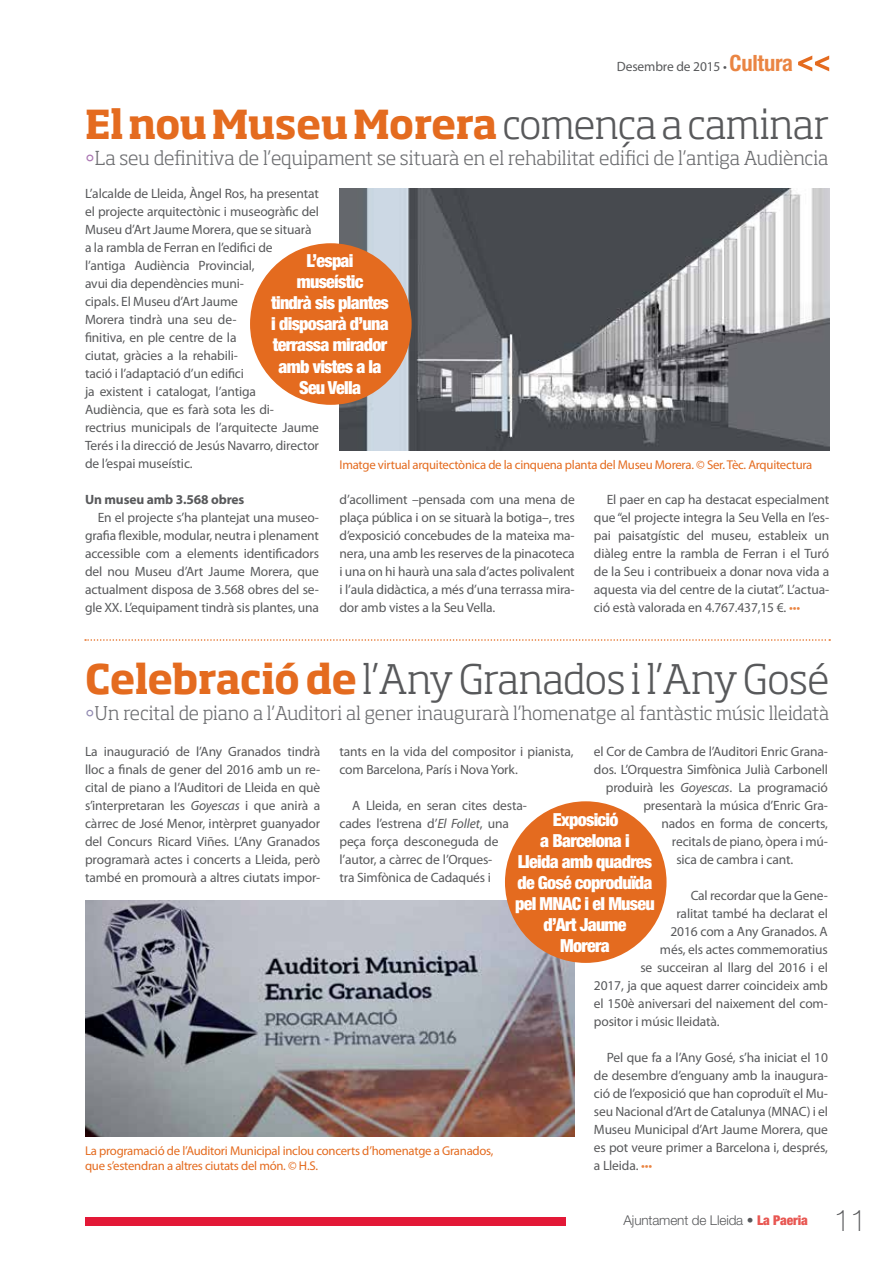
<style>
.page{position:relative;width:893px;height:1263px;background:#fff}
.page>*{position:absolute;margin:0;border:0;box-sizing:border-box;transform-origin:0 0}
.t1{font:300 40.2px "Soho Std";letter-spacing:-.015em;color:#58595b}
.t2{font:700 39.45px "Soho Std";letter-spacing:-.025em;color:#e46b1f}
.t3{font:100 30px "Helvetica Neue LT Std";color:#58595b}
.t4{font:300 19.05px "Soho Std";letter-spacing:-.01em;color:#6d6e71}
.t5{font:300 18.75px "Soho Std";letter-spacing:-.01em;color:#6d6e71}
.t6{font:900 condensed 18px/21px "Helvetica Neue LT Std";letter-spacing:-.04em;color:#fff;text-align:center}
.t7{font:13.5px/18px "Myriad Pro";letter-spacing:-.01em;color:#58595b;text-align:justify}
.t8{font:300 13.5px "Helvetica Neue LT Std";letter-spacing:-.01em;color:#58595b}
.t9{font:700 13.5px "Myriad Pro";letter-spacing:-.01em;color:#58595b}
.t10{font:12.75px/15.3px "Myriad Pro";letter-spacing:-.02em;color:#e46b1f}
.s1{font-family:"Helvetica Neue LT Std";font-weight:700;font-stretch:condensed;font-size:22.5px;color:#ea8543}
.s2{font-weight:300;color:#58595b}
.s3{color:#a973b1}
.s4{color:#ea8543}
.s5{font-weight:700;color:#e46b1f}
.s6{color:#9089b1}
.s7{font-style:italic}
.s8{font-weight:500}
.s9{font-weight:900;font-stretch:condensed;color:#e85752}
</style>
<div class="page">
<div style="left:85px;top:1217px;width:481px;height:9px;background:#e31837"></div>
<svg style="left:798px;top:56px;width:31px;height:15px"></svg>
<img style="left:339px;top:189px;width:490px;height:262px">
<div style="left:250px;top:243px;width:162px;height:162px;background:#e46b1f;border-radius:50%"></div>
<img style="left:85px;top:900px;width:490px;height:236px">
<div style="left:505px;top:801px;width:161px;height:162px;background:#e46b1f;border-radius:50%"></div>
<svg style="left:85px;top:639px;width:745px;height:2px"></svg>
<p class="t7" style="left:617px;top:58px;width:178px">Desembre de 2015 • <span class="s1">Cultura</span></p>
<h2 class="t2" style="left:85px;top:99px;width:746px">El nou Museu Morera <span class="s2">comença a caminar</span></h2>
<h3 class="t4" style="left:85px;top:146px;width:745px"><span class="s3">•</span>La seu definitiva de l’equipament se situarà en el rehabilitat edifici de l’antiga Audiència</h3>
<p class="t7" style="left:85px;top:184px;width:236px;text-align:left">L’alcalde de Lleida, Àngel Ros, ha presentat el projecte arquitectònic i museogràfic del Museu d’Art Jaume Morera, que se situarà a la rambla de Ferran en l’edifici de<br>l’antiga Audiència Provincial,<br>avui dia dependències muni-<br>cipals. El Museu d’Art Jaume<br>Morera tindrà una seu de-<br>finitiva, en ple centre de la<br>ciutat, gràcies a la rehabili-<br>tació i l’adaptació d’un edifici<br>ja existent i catalogat, l’antiga<br>Audiència, que es farà sota les di-<br>rectrius municipals de l’arquitecte Jaume Terés i la direcció de Jesús Navarro, director de l’espai museístic.</p>
<p class="t9" style="left:85px;top:491px;width:161px">Un museu amb 3.568 obres</p>
<p class="t7" style="left:85px;top:508px;width:236px;text-indent:13px">En el projecte s’ha plantejat una museo&shy;grafia flexible, modular, neutra i plenament accessible com a elements identificadors del nou Museu d’Art Jaume Morera, que actualment disposa de 3.568 obres del se&shy;gle XX. L’equipament tindrà sis plantes, una</p>
<h3 class="t6" style="left:271px;top:250px;width:119px">L’espai museístic<br>tindrà sis plantes i disposarà d’una terrassa mirador amb vistes a la<br>Seu Vella</h3>
<p class="t10" style="left:339px;top:457px;width:474px">Imatge virtual arquitectònica de la cinquena planta del Museu Morera. © Ser. Tèc. Arquitectura</p>
<p class="t7" style="left:339px;top:490px;width:237px">d’acolliment –pensada com una mena de plaça pública i on se situarà la botiga–, tres d’exposició concebudes de la mateixa ma&shy;nera, una amb les reserves de la pinacoteca i una on hi haurà una sala d’actes polivalent i l’aula didàctica, a més d’una terrassa mira&shy;dor amb vistes a la Seu Vella.</p>
<p class="t7" style="left:594px;top:490px;width:237px;text-indent:13px">El paer en cap ha destacat especialment que “el projecte integra la Seu Vella en l’es&shy;pai paisatgístic del museu, estableix un diàleg entre la rambla de Ferran i el Turó de la Seu i contribueix a donar nova vida a aquesta via del centre de la ciutat”. L’actua&shy;ció està valorada en 4.767.437,15 €. <span class="s4">•••</span></p>
<h1 class="t1" style="left:85px;top:654px;width:746px"><span class="s5">Celebració de</span> l’Any Granados i l’Any Gosé</h1>
<h3 class="t5" style="left:85px;top:701px;width:746px"><span class="s6">•</span>Un recital de piano a l’Auditori al gener inaugurarà l’homenatge al fantàstic músic lleidatà</h3>
<p class="t7" style="left:594px;top:742px;width:235px">el Cor de Cambra de l’Auditori Enric Grana-</p>
<p class="t7" style="left:594px;top:760px;width:235px">dos. L’Orquestra Simfònica Julià Carbonell</p>
<p class="t7" style="left:606px;top:778px;width:223px">produirà les <span class="s7">Goyescas</span>. La programació</p>
<p class="t7" style="left:643px;top:796px;width:186px">presentarà la música d’Enric Gra-</p>
<p class="t7" style="left:661px;top:814px;width:168px">nados en forma de concerts,</p>
<p class="t7" style="left:672px;top:832px;width:158px">recitals de piano, òpera i mú-</p>
<p class="t7" style="left:676px;top:850px;width:118px">sica de cambra i cant.</p>
<p class="t7" style="left:691px;top:886px;width:139px">Cal recordar que la Gene-</p>
<p class="t7" style="left:676px;top:904px;width:153px">ralitat també ha declarat el</p>
<p class="t7" style="left:670px;top:922px;width:159px">2016 com a Any Granados. A</p>
<p class="t7" style="left:660px;top:940px;width:170px">més, els actes commemoratius</p>
<p class="t7" style="left:640px;top:958px;width:189px">se succeiran al llarg del 2016 i el</p>
<p class="t7" style="left:594px;top:976px;width:236px">2017, ja que aquest darrer coincideix amb</p>
<p class="t7" style="left:594px;top:994px;width:235px">el 150è aniversari del naixement del com-</p>
<p class="t7" style="left:594px;top:1012px;width:127px">positor i músic lleidatà.</p>
<p class="t7" style="left:594px;top:1048px;width:236px;text-indent:13px">Pel que fa a l’Any Gosé, s’ha iniciat el 10 de desembre d’enguany amb la inaugura&shy;ció de l’exposició que han coproduït el Mu&shy;seu Nacional d’Art de Catalunya (MNAC) i el Museu Municipal d’Art Jaume Morera, que es pot veure primer a Barcelona i, després, a Lleida. <span class="s4">•••</span></p>
<p class="t7" style="left:85px;top:742px;width:237px">La inauguració de l’Any Granados tindrà lloc a finals de gener del 2016 amb un re&shy;cital de piano a l’Auditori de Lleida en què s’interpretaran les <span class="s7">Goyescas</span> i que anirà a càrrec de José Menor, intèrpret guanyador del Concurs Ricard Viñes. L’Any Granados programarà actes i concerts a Lleida, però també en promourà a altres ciutats impor-</p>
<p class="t7" style="left:339px;top:742px;width:236px">tants en la vida del compositor i pianista, com Barcelona, París i Nova York.</p>
<p class="t7" style="left:339px;top:796px;width:189px;text-align:left;text-indent:13px">A Lleida, en seran cites desta&shy;cades l’estrena d’<span class="s7">El Follet</span>, una peça força desconeguda de l’autor, a càrrec de l’Orques-<br>tra Simfònica de Cadaqués i</p>
<h3 class="t6" style="left:515px;top:809px;width:141px">Exposició<br>a Barcelona i<br>Lleida amb quadres de Gosé coproduïda pel MNAC i el Museu d’Art Jaume<br>Morera</h3>
<p class="t10" style="left:85px;top:1143px;width:410px">La programació de l’Auditori Municipal inclou concerts d’homenatge a Granados, que s’estendran a altres ciutats del món. © H.S.</p>
<p class="t8" style="left:624px;top:1212px;width:186px">Ajuntament de Lleida <span class="s8">•</span> <span class="s9">La Paeria</span></p>
<h3 class="t3" style="left:834px;top:1203px;width:35px">11</h3>
</div>
